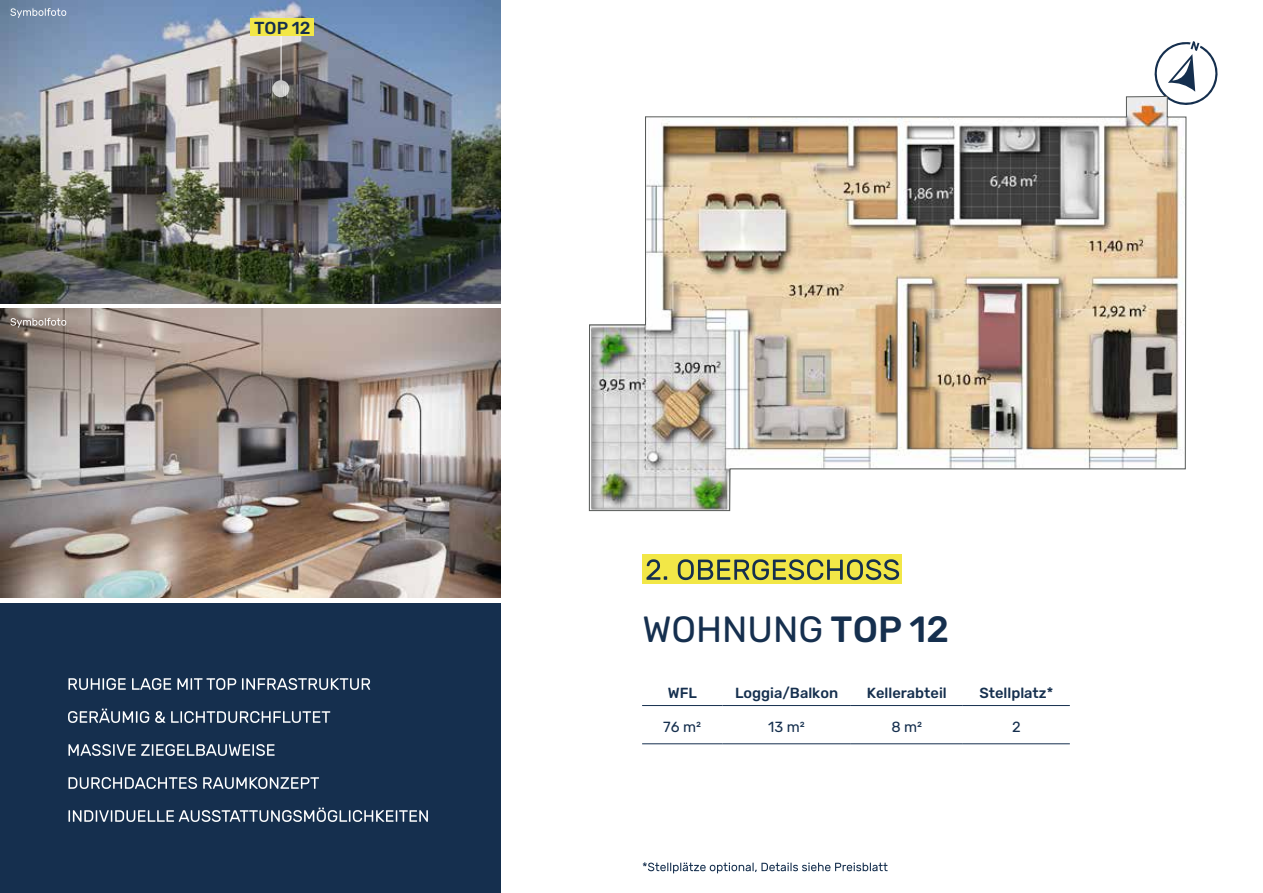
<style>
.page{position:relative;width:1263px;height:893px;background:#fff}
.page>*{position:absolute;margin:0;border:0;box-sizing:border-box;transform-origin:0 0}
.t1{font:300 36.45px "Rubik";color:#152f4e}
.t2{font:300 17.4px "Rubik";color:#152f4e}
.t3{font:300 14.7px "Rubik";color:#152f4e}
</style>
<div class="page">
<img style="left:0;top:0;width:500px;height:304px">
<img style="left:0;top:308px;width:500px;height:290px">
<div style="left:642px;top:555px;width:260px;height:29px;background:#f2e747"></div>
<svg style="left:646px;top:559px;width:253px;height:21px"></svg>
<hr style="left:642px;top:743px;width:80px;height:1px;background:#152f4e">
<hr style="left:722px;top:743px;width:129px;height:1px;background:#152f4e">
<hr style="left:851px;top:743px;width:112px;height:1px;background:#152f4e">
<hr style="left:963px;top:743px;width:107px;height:1px;background:#152f4e">
<hr style="left:642px;top:705px;width:80px;height:1px;background:#152f4e">
<hr style="left:722px;top:705px;width:129px;height:1px;background:#152f4e">
<hr style="left:851px;top:705px;width:112px;height:1px;background:#152f4e">
<hr style="left:963px;top:705px;width:107px;height:1px;background:#152f4e">
<svg style="left:643px;top:862px;width:245px;height:11px"></svg>
<div style="left:0;top:603px;width:500px;height:290px;background:#152f4e"></div>
<svg style="left:10px;top:8px;width:56px;height:10px"></svg>
<hr style="left:280px;top:30px;width:2px;height:61px;background:#fff">
<svg style="left:272px;top:80px;width:17px;height:17px"></svg>
<div style="left:250px;top:19px;width:64px;height:17px;background:#f2e747"></div>
<svg style="left:10px;top:318px;width:56px;height:10px"></svg>
<svg style="left:1154px;top:41px;width:64px;height:80px"></svg>
<svg style="left:68px;top:808px;width:360px;height:14px"></svg>
<svg style="left:68px;top:777px;width:251px;height:12px"></svg>
<svg style="left:68px;top:744px;width:207px;height:12px"></svg>
<svg style="left:68px;top:709px;width:262px;height:14px"></svg>
<svg style="left:68px;top:678px;width:302px;height:12px"></svg>
<img style="left:589px;top:96px;width:597px;height:415px">
<p class="t2" style="left:254px;top:18px;width:58px">TOP 12</p>
<h1 class="t1" style="left:642px;top:609px;width:308px">WOHNUNG TOP 12</h1>
<p class="t3" style="left:668px;top:685px;width:31px">WFL</p>
<p class="t3" style="left:735px;top:685px;width:105px">Loggia/Balkon</p>
<p class="t3" style="left:867px;top:685px;width:81px">Kellerabteil</p>
<p class="t3" style="left:979px;top:685px;width:75px">Stellplatz*</p>
<p class="t3" style="left:663px;top:718px;width:39px">76 m²</p>
<p class="t3" style="left:768px;top:718px;width:38px">13 m²</p>
<p class="t3" style="left:891px;top:718px;width:32px">8 m²</p>
<p class="t3" style="left:1012px;top:718px;width:10px">2</p>
</div>
